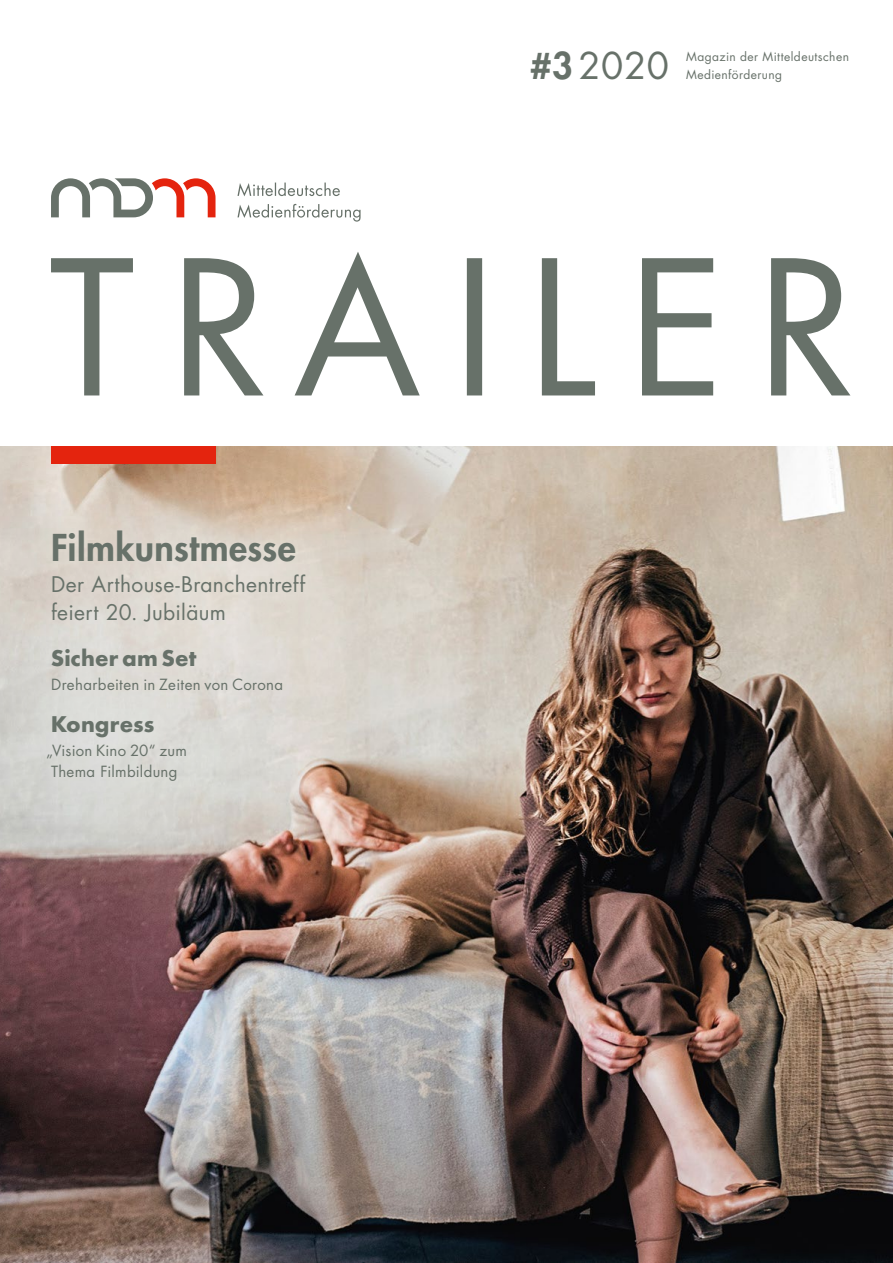
<style>
.page{position:relative;width:893px;height:1263px;background:#fff}
.page>*{position:absolute;margin:0;border:0;box-sizing:border-box;transform-origin:0 0}
.Head_rot_zentr{font:800 36px "Futura Std";letter-spacing:.01em;color:#677169}
.Titel_Subtitel{font:36px "Futura Std";color:#677169}
.Head_rot_zentr-2{font:21px/28.5px "Futura Std";letter-spacing:.02em;color:#677169}
.Head_rot_zentr-3{font:700 21px "Futura Std";letter-spacing:.02em;color:#677169}
.Head_rot_zentr-4{font:15px/21px "Futura Std";letter-spacing:.02em;color:#677169;text-align:center}
.Titel_Subtitel-2{font:12px "Futura Std";letter-spacing:.035em;color:#677169}
.s1{font-weight:800}
</style>
<div class="page">
<img style="left:0;top:446px;width:893px;height:817px">
<div style="left:0;top:415px;width:418px;height:482px;background:#fff;opacity:.3"></div>
<svg style="left:51px;top:252px;width:799px;height:143px"></svg>
<div style="left:51px;top:446px;width:164px;height:17px;background:#e4240e"></div>
<svg style="left:51px;top:178px;width:165px;height:39px"></svg>
<svg style="left:237px;top:183px;width:124px;height:39px"></svg>
<p class="Head_rot_zentr" style="left:51px;top:525px;width:246px">Filmkunstmesse</p>
<p class="Head_rot_zentr-2" style="left:51px;top:570px;width:256px">Der Arthouse-Branchentreff feiert 20. Jubiläum</p>
<p class="Head_rot_zentr-3" style="left:51px;top:644px;width:147px">Sicher am Set</p>
<p class="Head_rot_zentr-4" style="left:51px;top:675px;width:234px">Dreharbeiten in Zeiten von Corona</p>
<p class="Head_rot_zentr-3" style="left:51px;top:710px;width:105px">Kongress</p>
<p class="Head_rot_zentr-4" style="left:46px;top:740px;width:142px">„Vision Kino 20“ zum<br>Thema Filmbildung</p>
<p class="Titel_Subtitel" style="left:530px;top:42px;width:140px"><span class="s1">#3</span>2020</p>
<p class="Titel_Subtitel-2" style="left:686px;top:48px;width:165px">Magazin der Mitteldeutschen</p>
<p class="Titel_Subtitel-2" style="left:686px;top:66px;width:98px">Medienförderung</p>
</div>
